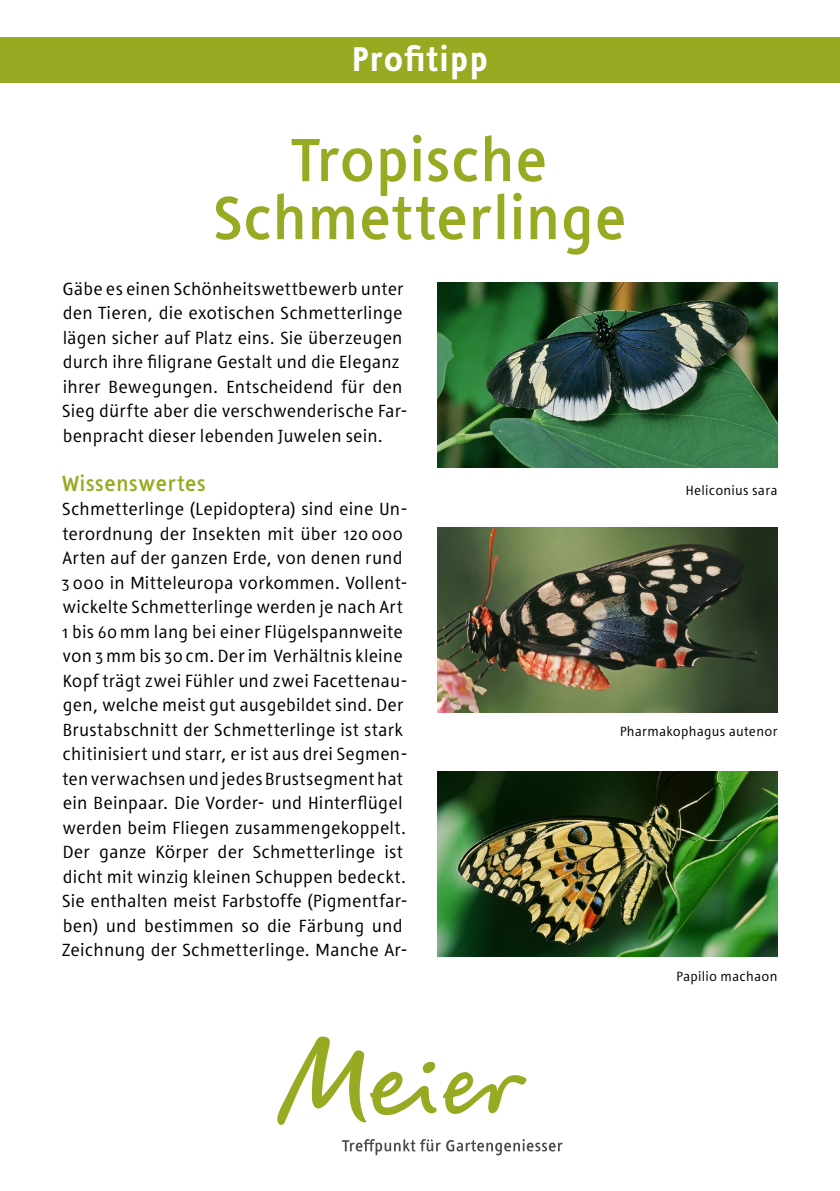
<style>
.page{position:relative;width:840px;height:1191px;background:#fff}
.page>*{position:absolute;margin:0;border:0;box-sizing:border-box;transform-origin:0 0}
._00b_Titel_Profitipp{font:700 64px/58px "Tara";letter-spacing:-.01em;color:#98aa22;text-align:center}
._02_Headline{font:900 36px "Tara";letter-spacing:.01em;color:#fff}
._03_Thementitel{font:700 23px "Tara";letter-spacing:.005em;color:#98aa22}
._05_Grundtext{font:18.4px/24.4px "Tara";letter-spacing:.01em;color:#000}
._05_Legende{font:14px "Tara";letter-spacing:.02em;color:#000}
</style>
<div class="page">
<svg style="left:277px;top:1036px;width:249px;height:89px"></svg>
<svg style="left:342px;top:1139px;width:98px;height:16px"></svg>
<svg style="left:446px;top:1139px;width:116px;height:16px"></svg>
<div style="left:0;top:37px;width:839px;height:45px;background:#98aa22"></div>
<img style="left:437px;top:771px;width:340px;height:185px">
<img style="left:437px;top:527px;width:340px;height:185px">
<img style="left:437px;top:282px;width:340px;height:185px">
<p class="_02_Headline" style="left:351px;top:39px;width:138px">Profitipp</p>
<p class="_00b_Titel_Profitipp" style="left:213px;top:132px;width:415px">Tropische<br>Schmetterlinge</p>
<p class="_05_Grundtext" style="left:62px;top:276px;width:342px;text-align:justify">Gäbe es einen Schönheitswettbewerb unter den Tieren, die exotischen Schmetterlinge lägen sicher auf Platz eins. Sie überzeugen durch ihre filigrane Gestalt und die Eleganz</p>
<p class="_05_Grundtext" style="left:62px;top:374px;width:347px">ihrer Bewegungen. Entscheidend für den<br>Sieg dürfte aber die verschwenderische Far&shy;benpracht dieser lebenden Juwelen sein.</p>
<p class="_03_Thementitel" style="left:62px;top:470px;width:145px">Wissenswertes</p>
<p class="_05_Grundtext" style="left:61px;top:497px;width:348px">Schmetterlinge (Lepidoptera) sind eine Un&shy;terordnung der Insekten mit über 120000<br>Arten auf der ganzen Erde, von denen rund 3000 in Mitteleuropa vorkommen. Vollent&shy;wickelte Schmetterlinge werden je nach Art 1 bis 60mm lang bei einer Flügelspannweite von 3mm bis 30cm. Der im Verhältnis kleine Kopf trägt zwei Fühler und zwei Facettenau&shy;gen, welche meist gut ausgebildet sind. Der Brustabschnitt der Schmetterlinge ist stark chitinisiert und starr, er ist aus drei Segmen&shy;ten verwachsen und jedes Brustsegment hat ein Beinpaar. Die Vorder- und Hinterflügel werden beim Fliegen zusammengekoppelt.<br>Der ganze Körper der Schmetterlinge ist dicht mit winzig kleinen Schuppen bedeckt.<br>Sie enthalten meist Farbstoffe (Pigmentfar&shy;ben) und bestimmen so die Färbung und Zeichnung der Schmetterlinge. Manche Ar-</p>
<p class="_05_Legende" style="left:685px;top:482px;width:93px">Heliconius sara</p>
<p class="_05_Legende" style="left:619px;top:724px;width:159px">Pharmakophagus autenor</p>
<p class="_05_Legende" style="left:676px;top:968px;width:103px">Papilio machaon</p>
</div>
